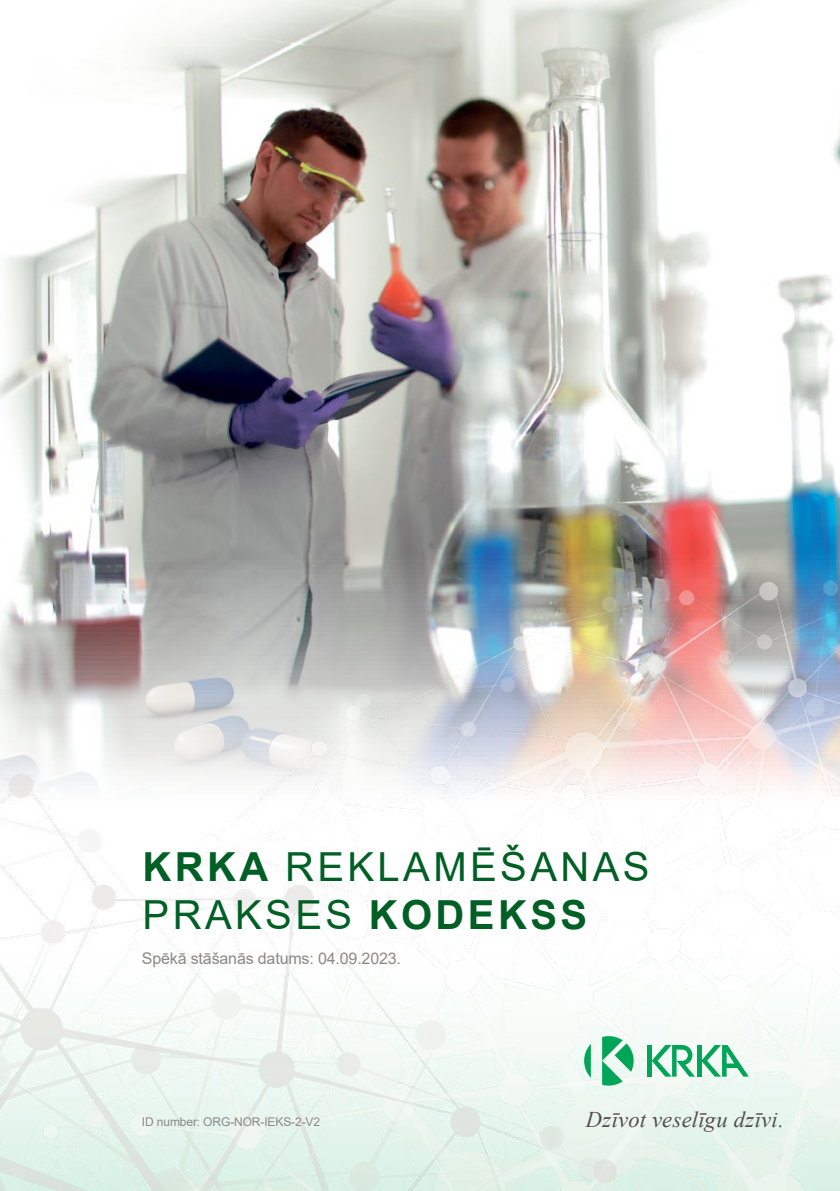
<style>
.page{position:relative;width:840px;height:1191px;background:#fff}
.page>*{position:absolute;margin:0;border:0;box-sizing:border-box;transform-origin:0 0}
.t1{font:40px/48px "Arial";letter-spacing:.085em;color:#005f25}
.t2{font:italic 22.4px "Times New Roman";letter-spacing:.015em;color:#544d48}
.t3{font:16px "Arial";letter-spacing:-.01em;color:#8c8986}
.t4{font:12px "Arial";letter-spacing:-.01em;color:#8c8986}
.s1{font-weight:700}
</style>
<div class="page">
<img style="left:0;top:0;width:839px;height:476px">
<img style="left:0;top:476px;width:839px;height:715px">
<svg style="left:584px;top:1044px;width:6px;height:33px"></svg>
<svg style="left:601px;top:1036px;width:32px;height:49px"></svg>
<svg style="left:701px;top:1045px;width:47px;height:31px"></svg>
<svg style="left:651px;top:1045px;width:43px;height:31px"></svg>
<div style="left:696px;top:1045px;width:5px;height:31px;background:#00a557"></div>
<div style="left:646px;top:1045px;width:5px;height:31px;background:#00a557"></div>
<h1 class="t1" style="left:142px;top:843px;width:508px"><span class="s1">KRKA</span> REKLAMĒŠANAS<br>PRAKSES <span class="s1">KODEKSS</span></h1>
<p class="t3" style="left:142px;top:947px;width:260px">Spēkā stāšanās datums: 04.09.2023.</p>
<p class="t4" style="left:142px;top:1113px;width:180px">ID number: ORG-NOR-IEKS-2-V2</p>
<h2 class="t2" style="left:585px;top:1104px;width:199px">Dzīvot veselīgu dzīvi.</h2>
</div>
